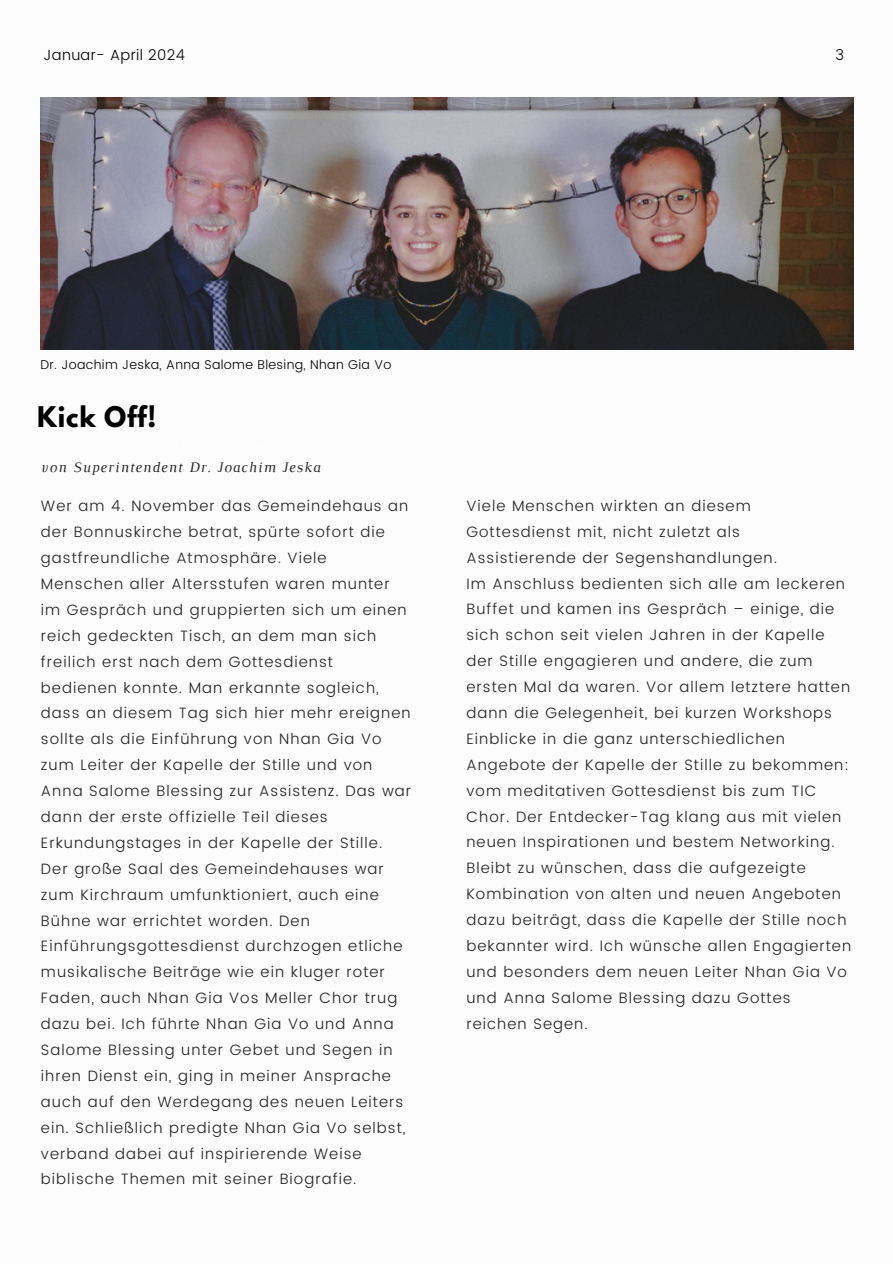
<style>
.page{position:relative;width:893px;height:1264px;background:#fff}
.page>*{position:absolute;margin:0;border:0;box-sizing:border-box;transform-origin:0 0}
.t1{font:700 25.2px "League Spartan";letter-spacing:.03em;color:#000}
.t2{font:300 15px/25.8px "Poppins";letter-spacing:.07em;color:#222}
.t3{font:italic 14.85px "Luthier";letter-spacing:.07em;color:#222}
.t4{font:300 14.7px "Poppins";letter-spacing:.025em;color:#000}
.t5{font:300 12.75px "Poppins";letter-spacing:.025em;color:#000}
</style>
<div class="page">
<img style="left:40px;top:97px;width:813px;height:252px">
<p class="t4" style="left:44px;top:47px;width:143px">Januar- April 2024</p>
<p class="t4" style="left:835px;top:47px;width:10px">3</p>
<p class="t5" style="left:40px;top:357px;width:352px">Dr. Joachim Jeska, Anna Salome Blesing, Nhan Gia Vo</p>
<p class="t1" style="left:37px;top:404px;width:120px">Kick Off!</p>
<p class="t3" style="left:41px;top:461px;width:281px">von Superintendent Dr. Joachim Jeska</p>
<p class="t2" style="left:41px;top:493px;width:372px">Wer am 4. November das Gemeindehaus an der Bonnuskirche betrat, spürte sofort die gastfreundliche Atmosphäre. Viele Menschen aller Altersstufen waren munter im Gespräch und gruppierten sich um einen reich gedeckten Tisch, an dem man sich freilich erst nach dem Gottesdienst bedienen konnte. Man erkannte sogleich, dass an diesem Tag sich hier mehr ereignen sollte als die Einführung von Nhan Gia Vo zum Leiter der Kapelle der Stille und von Anna Salome Blessing zur Assistenz. Das war dann der erste offizielle Teil dieses Erkundungstages in der Kapelle der Stille.<br>Der große Saal des Gemeindehauses war zum Kirchraum umfunktioniert, auch eine Bühne war errichtet worden. Den Einführungsgottesdienst durchzogen etliche musikalische Beiträge wie ein kluger roter Faden, auch Nhan Gia Vos Meller Chor trug dazu bei. Ich führte Nhan Gia Vo und Anna Salome Blessing unter Gebet und Segen in ihren Dienst ein, ging in meiner Ansprache auch auf den Werdegang des neuen Leiters ein. Schließlich predigte Nhan Gia Vo selbst, verband dabei auf inspirierende Weise biblische Themen mit seiner Biografie.</p>
<p class="t2" style="left:466px;top:493px;width:312px">Viele Menschen wirkten an diesem<br>Gottesdienst mit, nicht zuletzt als<br>Assistierende der Segenshandlungen.</p>
<p class="t2" style="left:466px;top:570px;width:386px">Im Anschluss bedienten sich alle am leckeren Buffet und kamen ins Gespräch – einige, die sich schon seit vielen Jahren in der Kapelle der Stille engagieren und andere, die zum ersten Mal da waren. Vor allem letztere hatten dann die Gelegenheit, bei kurzen Workshops Einblicke in die ganz unterschiedlichen Angebote der Kapelle der Stille zu bekommen: vom meditativen Gottesdienst bis zum TIC Chor. Der Entdecker-Tag klang aus mit vielen neuen Inspirationen und bestem Networking.<br>Bleibt zu wünschen, dass die aufgezeigte Kombination von alten und neuen Angeboten dazu beiträgt, dass die Kapelle der Stille noch bekannter wird. Ich wünsche allen Engagierten und besonders dem neuen Leiter Nhan Gia Vo und Anna Salome Blessing dazu Gottes reichen Segen.</p>
</div>
